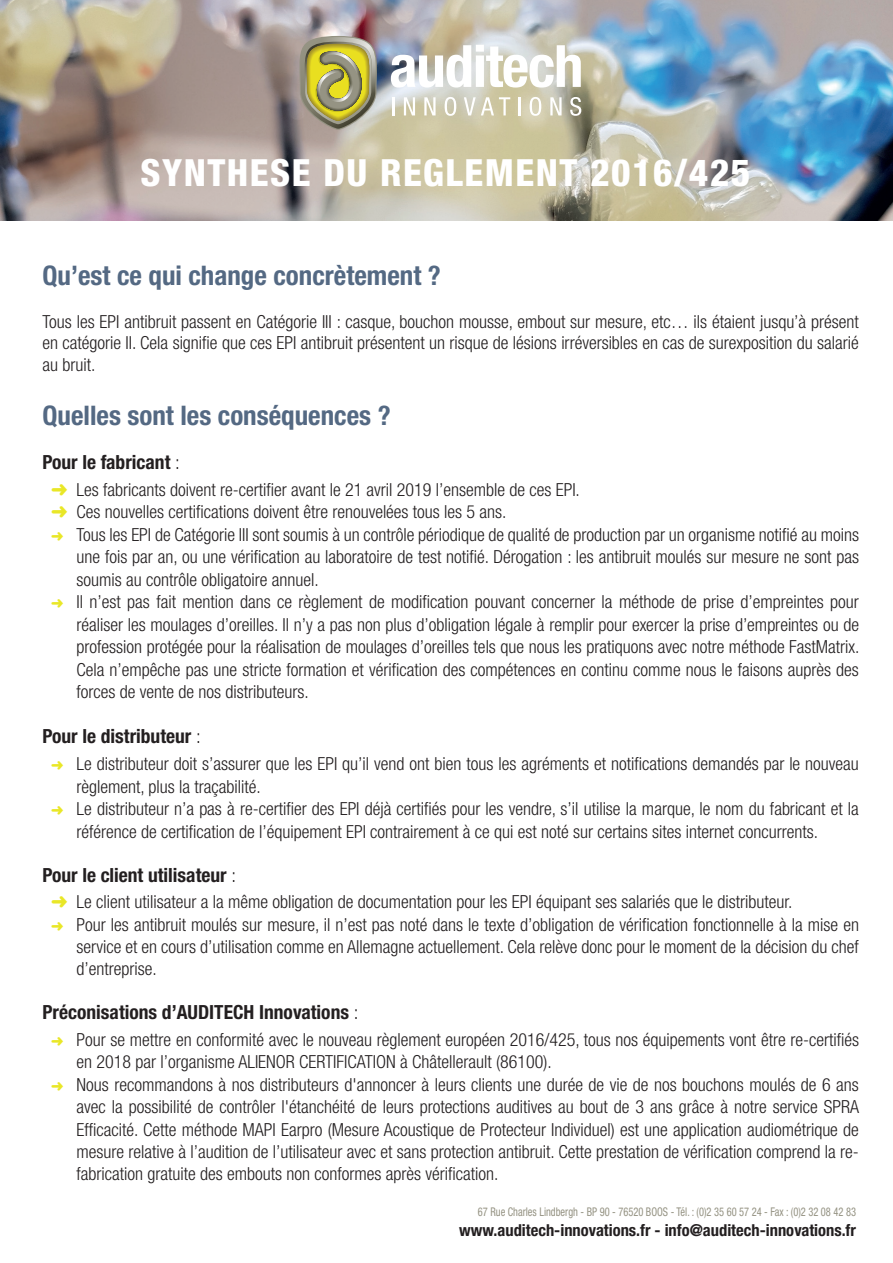
<style>
.page{position:relative;width:893px;height:1263px;background:#fff}
.page>*{position:absolute;margin:0;border:0;box-sizing:border-box;transform-origin:0 0}
.t1{font:800 condensed 37.5px "Helvetica Neue LT Std";letter-spacing:.04em;color:#fff}
.t2{font:700 condensed 27px "Helvetica Neue LT Std";color:#546983}
.t3{font:700 condensed 19.5px "Helvetica Neue LT Std";color:#231f20}
.t4{font:300 condensed 18px/21.6px "Helvetica Neue LT Std";color:#231f20;text-align:justify}
.t5{font:700 condensed 16.5px "Helvetica Neue LT Std";color:#231f20}
.t6{font:condensed 12px "Helvetica Neue LT Std";color:#959383;scale:.87 1}
.s1{font-weight:300}
.s2{color:#e9e727}
</style>
<div class="page">
<img style="left:0;top:0;width:893px;height:220px">
<svg style="left:391px;top:45px;width:190px;height:43px"></svg>
<hr style="left:392px;top:97px;width:3px;height:18px;background:#fff">
<svg style="left:404px;top:97px;width:11px;height:18px"></svg>
<svg style="left:424px;top:97px;width:12px;height:18px"></svg>
<svg style="left:445px;top:97px;width:11px;height:19px"></svg>
<svg style="left:464px;top:97px;width:46px;height:18px"></svg>
<hr style="left:518px;top:97px;width:3px;height:18px;background:#fff">
<svg style="left:530px;top:97px;width:11px;height:19px"></svg>
<svg style="left:550px;top:97px;width:12px;height:18px"></svg>
<svg style="left:570px;top:97px;width:11px;height:19px"></svg>
<svg style="left:299px;top:35px;width:81px;height:96px"></svg>
<h1 class="t1" style="left:140px;top:150px;width:611px">SYNTHESE DU REGLEMENT 2016/425</h1>
<h2 class="t2" style="left:43px;top:259px;width:400px">Qu’est ce qui change concrètement ?</h2>
<p class="t4" style="left:43px;top:310px;width:818px">Tous les EPI antibruit passent en Catégorie III : casque, bouchon mousse, embout sur mesure, etc… ils étaient jusqu’à présent en catégorie II. Cela signifie que ces EPI antibruit présentent un risque de lésions irréversibles en cas de surexposition du salarié au bruit.</p>
<h2 class="t2" style="left:43px;top:399px;width:350px">Quelles sont les conséquences ?</h2>
<p class="t3" style="left:43px;top:450px;width:139px">Pour le fabricant <span class="s1">:</span></p>
<p class="t4" style="left:51px;top:478px;width:530px"><span class="s2">➜</span> Les fabricants doivent re-certifier avant le 21 avril 2019 l’ensemble de ces EPI.</p>
<p class="t4" style="left:51px;top:501px;width:457px"><span class="s2">➜</span> Ces nouvelles certifications doivent être renouvelées tous les 5 ans.</p>
<p class="t4" style="left:51px;top:523px;width:810px"><span class="s2">➜</span> Tous les EPI de Catégorie III sont soumis à un contrôle périodique de qualité de production par un organisme notifié au moins</p>
<p class="t4" style="left:77px;top:546px;width:784px">une fois par an, ou une vérification au laboratoire de test notifié. Dérogation : les antibruit moulés sur mesure ne sont pas</p>
<p class="t4" style="left:77px;top:568px;width:244px">soumis au contrôle obligatoire annuel.</p>
<p class="t4" style="left:51px;top:591px;width:809px"><span class="s2">➜</span> Il n’est pas fait mention dans ce règlement de modification pouvant concerner la méthode de prise d’empreintes pour</p>
<p class="t4" style="left:77px;top:613px;width:784px">réaliser les moulages d’oreilles. Il n’y a pas non plus d’obligation légale à remplir pour exercer la prise d’empreintes ou de</p>
<p class="t4" style="left:77px;top:636px;width:784px">profession protégée pour la réalisation de moulages d’oreilles tels que nous les pratiquons avec notre méthode FastMatrix.</p>
<p class="t4" style="left:77px;top:658px;width:784px">Cela n’empêche pas une stricte formation et vérification des compétences en continu comme nous le faisons auprès des</p>
<p class="t4" style="left:77px;top:681px;width:234px">forces de vente de nos distributeurs.</p>
<p class="t3" style="left:43px;top:725px;width:160px">Pour le distributeur <span class="s1">:</span></p>
<p class="t4" style="left:51px;top:753px;width:809px"><span class="s2">➜</span> Le distributeur doit s’assurer que les EPI qu’il vend ont bien tous les agréments et notifications demandés par le nouveau</p>
<p class="t4" style="left:77px;top:775px;width:186px">règlement, plus la traçabilité.</p>
<p class="t4" style="left:51px;top:798px;width:809px"><span class="s2">➜</span> Le distributeur n’a pas à re-certifier des EPI déjà certifiés pour les vendre, s’il utilise la marque, le nom du fabricant et la</p>
<p class="t4" style="left:77px;top:820px;width:743px">référence de certification de l’équipement EPI contrairement à ce qui est noté sur certains sites internet concurrents.</p>
<p class="t3" style="left:43px;top:863px;width:195px">Pour le client utilisateur <span class="s1">:</span></p>
<p class="t4" style="left:51px;top:891px;width:743px"><span class="s2">➜</span> Le client utilisateur a la même obligation de documentation pour les EPI équipant ses salariés que le distributeur.</p>
<p class="t4" style="left:51px;top:914px;width:809px"><span class="s2">➜</span> Pour les antibruit moulés sur mesure, il n’est pas noté dans le texte d’obligation de vérification fonctionnelle à la mise en</p>
<p class="t4" style="left:77px;top:936px;width:784px">service et en cours d’utilisation comme en Allemagne actuellement. Cela relève donc pour le moment de la décision du chef</p>
<p class="t4" style="left:77px;top:958px;width:82px">d’entreprise.</p>
<p class="t3" style="left:43px;top:1000px;width:317px">Préconisations d’AUDITECH Innovations <span class="s1">:</span></p>
<p class="t4" style="left:51px;top:1028px;width:809px"><span class="s2">➜</span> Pour se mettre en conformité avec le nouveau règlement européen 2016/425, tous nos équipements vont être re-certifiés</p>
<p class="t4" style="left:77px;top:1051px;width:477px">en 2018 par l’organisme ALIENOR CERTIFICATION à Châtellerault (86100).</p>
<p class="t4" style="left:51px;top:1073px;width:809px"><span class="s2">➜</span> Nous recommandons à nos distributeurs d'annoncer à leurs clients une durée de vie de nos bouchons moulés de 6 ans</p>
<p class="t4" style="left:77px;top:1096px;width:784px">avec la possibilité de contrôler l'étanchéité de leurs protections auditives au bout de 3 ans grâce à notre service SPRA</p>
<p class="t4" style="left:77px;top:1118px;width:784px">Efficacité. Cette méthode MAPI Earpro (Mesure Acoustique de Protecteur Individuel) est une application audiométrique de</p>
<p class="t4" style="left:77px;top:1141px;width:784px">mesure relative à l’audition de l’utilisateur avec et sans protection antibruit. Cette prestation de vérification comprend la re-</p>
<p class="t4" style="left:77px;top:1163px;width:423px">fabrication gratuite des embouts non conformes après vérification.</p>
<p class="t6" style="left:478px;top:1205px;width:436px">67 Rue Charles Lindbergh - BP 90 - 76520 BOOS - Tél. : (0)2 35 60 57 24 - Fax : (0)2 32 08 42 83</p>
<p class="t5" style="left:459px;top:1220px;width:398px">www.auditech-innovations.fr - info@auditech-innovations.fr</p>
</div>
